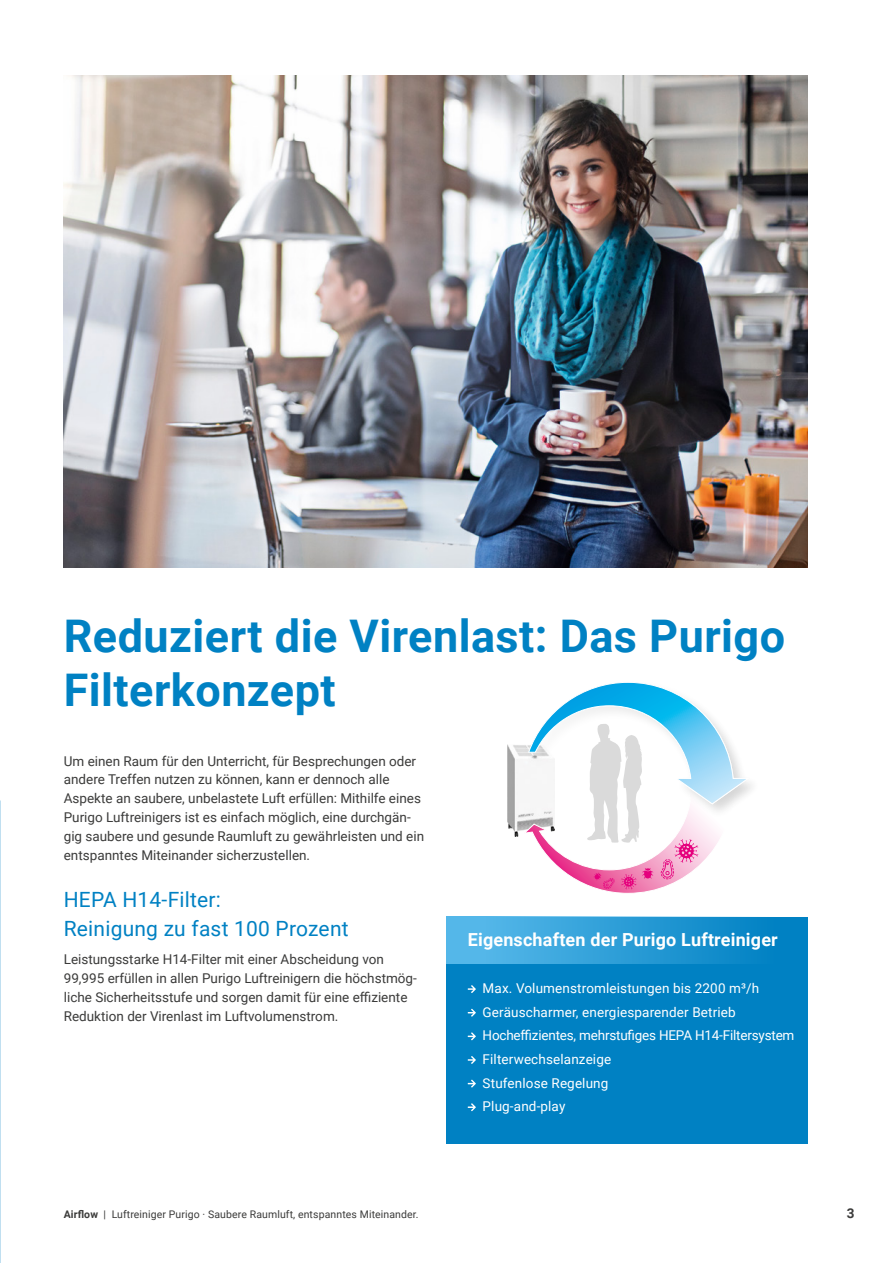
<style>
.page{position:relative;width:893px;height:1263px;background:#fff}
.page>*{position:absolute;margin:0;border:0;box-sizing:border-box;transform-origin:0 0}
.t1{font:700 45px/54px "Roboto";letter-spacing:.01em;color:#0081c3}
.t2{font:21px/28.3px "Roboto";letter-spacing:.01em;color:#0081c3}
.t3{font:700 18px "Roboto";letter-spacing:.01em;color:#fff}
.t4{font:13.5px/18.9px "Roboto";color:#3b3b3a}
.t5{font:13.5px/23.7px "Roboto";letter-spacing:.01em;color:#fff}
.t6{font:700 13.5px "Roboto";color:#3b3b3a}
.t7{font:10.5px "Roboto";letter-spacing:.01em;color:#3b3b3a}
.s1{font-weight:700}
</style>
<div class="page">
<img style="left:507px;top:745px;width:15px;height:91px">
<svg style="left:522px;top:682px;width:229px;height:212px"></svg>
<div style="left:446px;top:917px;width:362px;height:226px;background:#0081c3"></div>
<div style="left:446px;top:917px;width:362px;height:47px;background:linear-gradient(to right,#5cbcec,#007dc0)"></div>
<svg style="left:468px;top:985px;width:8px;height:8px"></svg>
<svg style="left:468px;top:1009px;width:8px;height:8px"></svg>
<svg style="left:468px;top:1032px;width:8px;height:8px"></svg>
<svg style="left:468px;top:1056px;width:8px;height:8px"></svg>
<svg style="left:468px;top:1079px;width:8px;height:8px"></svg>
<svg style="left:468px;top:1103px;width:8px;height:8px"></svg>
<img style="left:64px;top:76px;width:744px;height:491px">
<hr style="left:0;top:800px;width:1px;height:463px;background:#c0dff0">
<h1 class="t1" style="left:64px;top:607px;width:723px">Reduziert die Virenlast: Das Purigo<br>Filterkonzept</h1>
<p class="t4" style="left:64px;top:751px;width:362px">Um einen Raum für den Unterricht, für Besprechungen oder andere Treffen nutzen zu können, kann er dennoch alle Aspekte an saubere, unbelastete Luft erfüllen: Mithilfe eines Purigo Luftreinigers ist es einfach möglich, eine durchgän&shy;gig saubere und gesunde Raumluft zu gewährleisten und ein entspanntes Miteinander sicherzustellen.</p>
<h2 class="t2" style="left:64px;top:885px;width:286px">HEPA H14-Filter:<br>Reinigung zu fast 100 Prozent</h2>
<p class="t4" style="left:64px;top:949px;width:355px">Leistungsstarke H14-Filter mit einer Abscheidung von 99,995 erfüllen in allen Purigo Luftreinigern die höchstmög&shy;liche Sicherheitsstufe und sorgen damit für eine effiziente Reduktion der Virenlast im Luftvolumenstrom.</p>
<h3 class="t3" style="left:468px;top:927px;width:312px">Eigenschaften der Purigo Luftreiniger</h3>
<p class="t5" style="left:483px;top:976px;width:313px">Max. Volumenstromleistungen bis 2200 m³/h Geräuscharmer, energiesparender Betrieb Hocheffizientes, mehrstufiges HEPA H14-Filtersystem Filterwechselanzeige<br>Stufenlose Regelung<br>Plug-and-play</p>
<p class="t7" style="left:64px;top:1207px;width:356px"><span class="s1">Airflow</span> | Luftreiniger Purigo · Saubere Raumluft, entspanntes Miteinander.</p>
<p class="t6" style="left:847px;top:1204px;width:9px">3</p>
</div>
